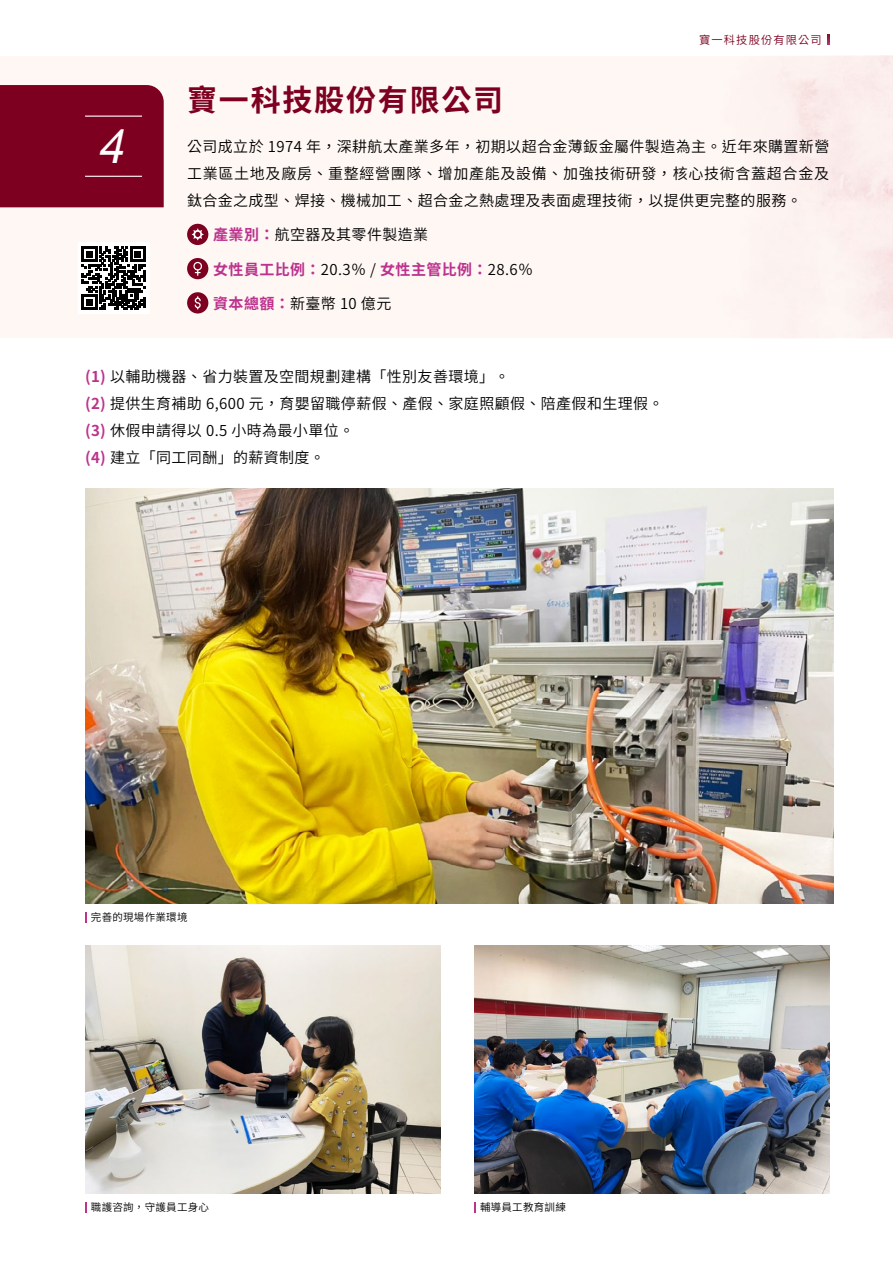
<style>
.page{position:relative;width:893px;height:1263px;background:#fff}
.page>*{position:absolute;margin:0;border:0;box-sizing:border-box;transform-origin:0 0}
.t1{font:italic 500 48px "Raleway";color:#fff}
.t2{font:700 30px "Noto Sans CJ Ktc";letter-spacing:.06em;color:#7d0021}
.t3{font:600 15px/27px "Noto Sans CJ Ktc";letter-spacing:.025em;color:#000;text-align:justify}
.t4{font:700 15px "Noto Sans CJ Ktc";letter-spacing:.025em;color:#bc328d}
.t5{font:600 11.25px "Noto Sans CJ Ktc";letter-spacing:.1em;color:#7d0021}
.t6{font:600 10.5px "Noto Sans CJ Ktc";letter-spacing:.025em;color:#000}
.s1{font-weight:700;color:#bc328d}
.s2{font-weight:600;color:#000}
</style>
<div class="page">
<div style="left:0;top:55px;width:893px;height:283px;background:#fef7f4"></div>
<img style="left:85px;top:488px;width:748px;height:415px">
<img style="left:474px;top:945px;width:355px;height:248px">
<img style="left:85px;top:945px;width:355px;height:248px">
<svg style="left:85px;top:912px;width:2px;height:10px"></svg>
<svg style="left:474px;top:1202px;width:2px;height:10px"></svg>
<svg style="left:85px;top:1202px;width:2px;height:10px"></svg>
<img style="left:680px;top:55px;width:213px;height:281px">
<svg style="left:827px;top:35px;width:2px;height:10px"></svg>
<div style="left:0;top:85px;width:164px;height:122px;background:#7d0021"></div>
<hr style="left:85px;top:116px;width:57px;height:1px;background:#fff">
<hr style="left:85px;top:176px;width:57px;height:1px;background:#fff">
<div style="left:187px;top:292px;width:21px;height:21px;background:#7d0021;border-radius:50%"></div>
<svg style="left:195px;top:296px;width:6px;height:13px"></svg>
<div style="left:187px;top:258px;width:21px;height:21px;background:#7d0021;border-radius:50%"></div>
<svg style="left:193px;top:262px;width:9px;height:14px"></svg>
<div style="left:187px;top:224px;width:21px;height:21px;background:#7d0021;border-radius:50%"></div>
<svg style="left:192px;top:228px;width:12px;height:12px"></svg>
<div style="left:78px;top:243px;width:71px;height:71px;background:linear-gradient(to right,#fff,#fff)"></div>
<svg style="left:82px;top:247px;width:63px;height:63px"></svg>
<h1 class="t1" style="left:101px;top:102px;width:27px">4</h1>
<p class="t5" style="left:699px;top:34px;width:124px">寶一科技股份有限公司</p>
<h2 class="t2" style="left:187px;top:84px;width:318px">寶一科技股份有限公司</h2>
<p class="t3" style="left:187px;top:133px;width:644px">公司成立於 1974 年，深耕航太產業多年，初期以超合金薄鈑金屬件製造為主。近年來購置新營工業區土地及廠房、重整經營團隊、增加產能及設備、加強技術研發，核心技術含蓋超合金及鈦合金之成型、焊接、機械加工、超合金之熱處理及表面處理技術，以提供更完整的服務。</p>
<p class="t3" style="left:213px;top:222px;width:216px"><span class="s1">產業別：</span>航空器及其零件製造業</p>
<p class="t4" style="left:213px;top:261px;width:321px">女性員工比例：<span class="s2">20.3％ /</span> 女性主管比例：<span class="s2">28.6％</span></p>
<p class="t3" style="left:213px;top:291px;width:180px"><span class="s1">資本總額：</span>新臺幣 10 億元</p>
<p class="t3" style="left:85px;top:363px;width:580px;text-align:left"><span class="s1">(1)</span> 以輔助機器、省力裝置及空間規劃建構「性別友善環境」。<br><span class="s1">(2)</span> 提供生育補助 6,600 元，育嬰留職停薪假、產假、家庭照顧假、陪產假和生理假。<span class="s1">(3)</span> 休假申請得以 0.5 小時為最小單位。<br><span class="s1">(4)</span> 建立「同工同酬」的薪資制度。</p>
<p class="t6" style="left:91px;top:911px;width:98px">完善的現場作業環境</p>
<p class="t6" style="left:91px;top:1201px;width:120px">職護咨詢，守護員工身心</p>
<p class="t6" style="left:480px;top:1201px;width:87px">輔導員工教育訓練</p>
</div>
